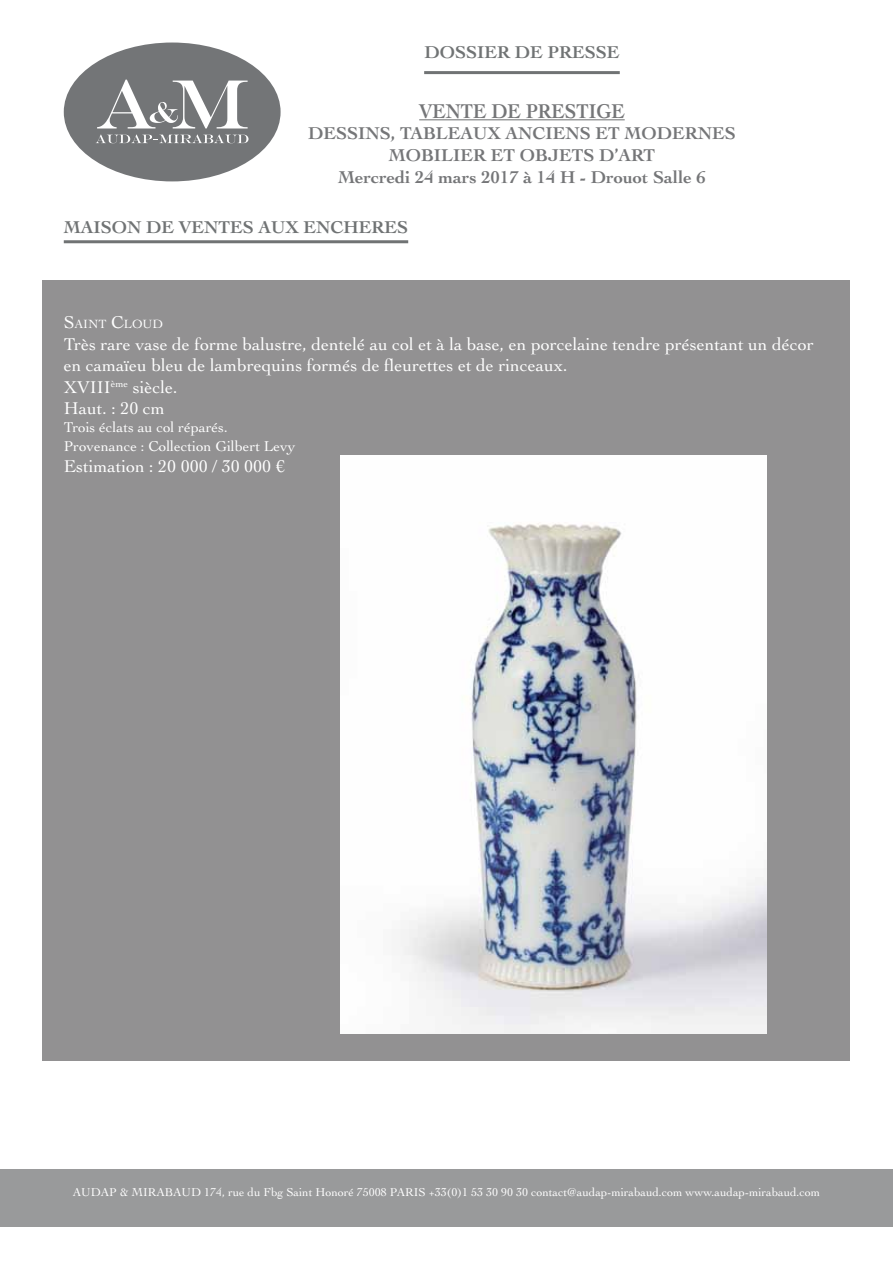
<style>
.page{position:relative;width:893px;height:1263px;background:#fff}
.page>*{position:absolute;margin:0;border:0;box-sizing:border-box;transform-origin:0 0}
.t1{font:700 21px "Cochin LT Std";color:#757678;scale:.9 1}
.t2{font:18px/21.6px "Cochin LT Std";color:#fff}
.t3{font:700 18px/21.6px "Cochin LT Std";color:#757678;text-align:center}
.t4{font:700 18px "Cochin LT Std";color:#707374}
.t5{font:15px/18px "Cochin LT Std";color:#fff}
.t6{font:12.6px "Cochin LT Std";color:#fff}
.t7{font:12px "Cochin LT Std";color:#fff}
.s1{font-size:18px}
</style>
<div class="page">
<div style="left:0;top:1169px;width:893px;height:58px;background:#999a9b"></div>
<div style="left:64px;top:43px;width:217px;height:138px;background:#737577;border-radius:50%"></div>
<svg style="left:97px;top:80px;width:151px;height:48px"></svg>
<svg style="left:96px;top:134px;width:152px;height:9px"></svg>
<hr style="left:64px;top:240px;width:344px;height:3px;background:#707374">
<hr style="left:419px;top:119px;width:206px;height:1px;background:#757678">
<hr style="left:424px;top:71px;width:196px;height:3px;background:#707374">
<div style="left:43px;top:281px;width:807px;height:780px;background:#929192"></div>
<img style="left:340px;top:455px;width:426px;height:578px">
<p class="t4" style="left:424px;top:42px;width:197px">DOSSIER DE PRESSE</p>
<p class="t1" style="left:419px;top:99px;width:230px">VENTE DE PRESTIGE</p>
<p class="t3" style="left:308px;top:123px;width:429px">DESSINS, TABLEAUX ANCIENS ET MODERNES<br>MOBILIER ET OBJETS D’ART<br>Mercredi 24 mars 2017 à 14 H - Drouot Salle 6</p>
<p class="t4" style="left:64px;top:216px;width:346px">MAISON DE VENTES AUX ENCHERES</p>
<p class="t6" style="left:64px;top:317px;width:101px"><span class="s1">S</span>AINT <span class="s1">C</span>LOUD</p>
<p class="t2" style="left:64px;top:333px;width:751px">Très rare vase de forme balustre, dentelé au col et à la base, en porcelaine tendre présentant un décor en camaïeu bleu de lambrequins formés de fleurettes et de rinceaux.<br>XVIII<sup>ème</sup> siècle.<br>Haut. : 20 cm</p>
<p class="t5" style="left:64px;top:419px;width:233px">Trois éclats au col réparés.<br>Provenance : Collection Gilbert Levy</p>
<p class="t2" style="left:64px;top:455px;width:223px">Estimation : 20 000 / 30 000 €</p>
<p class="t7" style="left:73px;top:1185px;width:749px">AUDAP &amp; MIRABAUD 174, rue du Fbg Saint Honoré 75008 PARIS +33(0)1 53 30 90 30 contact@audap-mirabaud.com www.audap-mirabaud.com</p>
</div>
